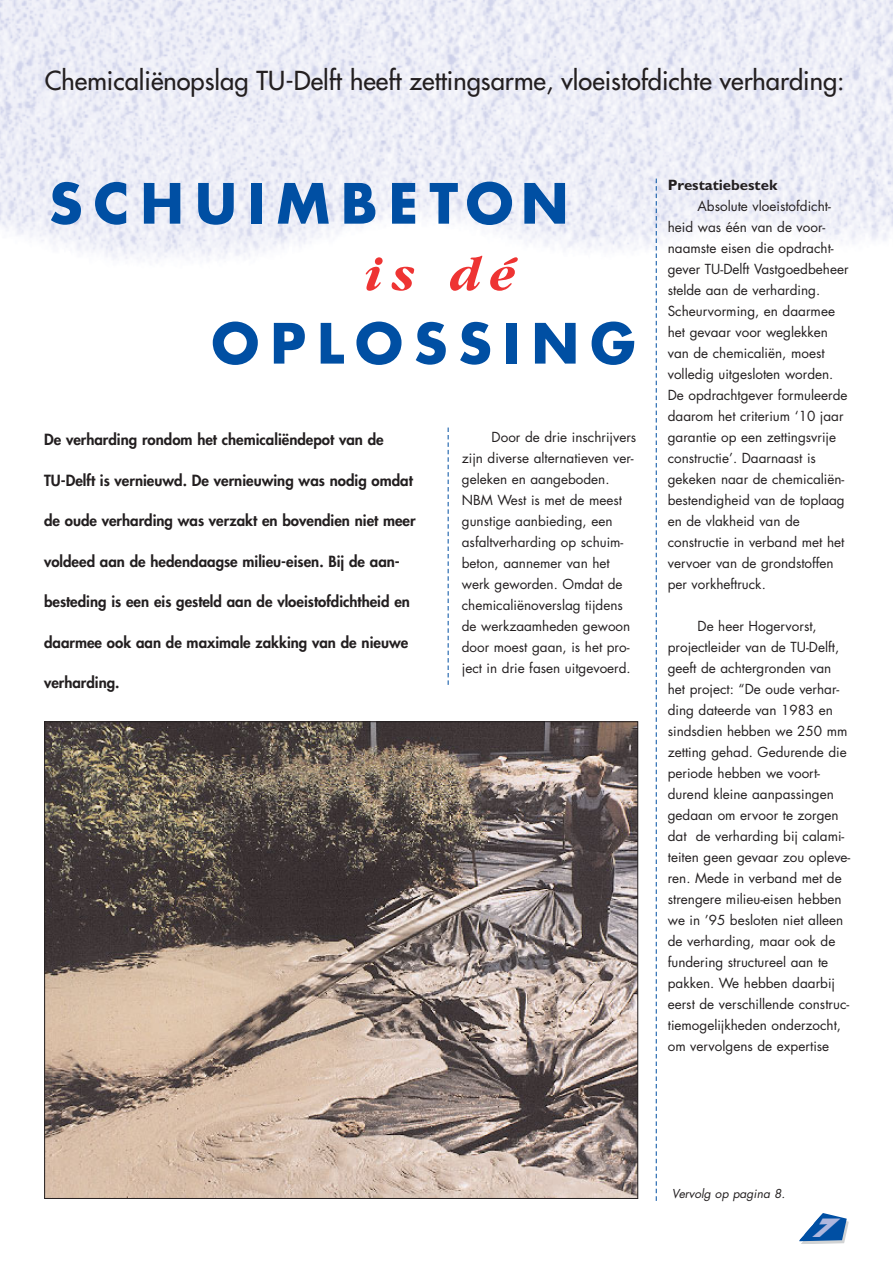
<style>
.page{position:relative;width:893px;height:1263px;background:#fff}
.page>*{position:absolute;margin:0;border:0;box-sizing:border-box;transform-origin:0 0}
.t1{font:700 54px "Futura";letter-spacing:.205em;color:#004fa3}
.t2{font:italic 700 51px "Garamond";color:#ee3433}
.t3{font:25.5px "Futura";color:#231f20}
.t4{font:italic 800 24.45px "Futura";color:#afb7dd}
.t5{font:800 15px "Futura";color:#231f20}
.t6{font:700 15px "Gill Sans";color:#231f20}
.t7{font:13.5px/21px "Futura";color:#231f20}
.t8{font:italic 12px "Futura";color:#231f20}
</style>
<div class="page">
<img style="left:0;top:0;width:892px;height:269px">
<svg style="left:656px;top:179px;width:1px;height:1022px"></svg>
<svg style="left:448px;top:428px;width:1px;height:257px"></svg>
<img style="left:46px;top:723px;width:590px;height:474px">
<svg style="left:799px;top:1213px;width:49px;height:31px"></svg>
<h3 class="t3" style="left:45px;top:68px;width:801px">Chemicaliënopslag TU-Delft heeft zettingsarme, vloeistofdichte verharding:</h3>
<h1 class="t1" style="left:49px;top:179px;width:520px">SCHUIMBETON</h1>
<h2 class="t2" style="left:368px;top:256px;width:152px">is dé</h2>
<h1 class="t1" style="left:211px;top:319px;width:426px">OPLOSSING</h1>
<p class="t5" style="left:44px;top:433px;width:341px">De verharding rondom het chemicaliëndepot van de</p>
<p class="t5" style="left:44px;top:473px;width:370px">TU-Delft is vernieuwd. De vernieuwing was nodig omdat</p>
<p class="t5" style="left:44px;top:514px;width:373px">de oude verharding was verzakt en bovendien niet meer</p>
<p class="t5" style="left:44px;top:554px;width:357px">voldeed aan de hedendaagse milieu-eisen. Bij de aan-</p>
<p class="t5" style="left:44px;top:595px;width:367px">besteding is een eis gesteld aan de vloeistofdichtheid en</p>
<p class="t5" style="left:44px;top:635px;width:366px">daarmee ook aan de maximale zakking van de nieuwe</p>
<p class="t5" style="left:44px;top:676px;width:77px">verharding.</p>
<p class="t7" style="left:462px;top:428px;width:176px;text-indent:30px">Door de drie inschrijvers zijn diverse alternatieven ver&shy;geleken en aangeboden.<br>NBM West is met de meest gunstige aanbieding, een asfaltverharding op schuim&shy;beton, aannemer van het werk geworden. Omdat de chemicaliënoverslag tijdens de werkzaamheden gewoon door moest gaan, is het pro&shy;ject in drie fasen uitgevoerd.</p>
<p class="t6" style="left:667px;top:179px;width:111px">Prestatiebestek</p>
<p class="t7" style="left:667px;top:197px;width:182px;text-indent:30px">Absolute vloeistofdicht&shy;heid was één van de voor&shy;naamste eisen die opdracht&shy;gever TU-Delft Vastgoedbeheer stelde aan de verharding.<br>Scheurvorming, en daarmee het gevaar voor weglekken van de chemicaliën, moest volledig uitgesloten worden.<br>De opdrachtgever formuleerde daarom het criterium ‘10 jaar garantie op een zettingsvrije constructie’. Daarnaast is gekeken naar de chemicaliën&shy;bestendigheid van de toplaag en de vlakheid van de constructie in verband met het vervoer van de grondstoffen per vorkheftruck.</p>
<p class="t7" style="left:667px;top:617px;width:184px;text-indent:30px">De heer Hogervorst, projectleider van de TU-Delft, geeft de achtergronden van het project: “De oude verhar&shy;ding dateerde van 1983 en sindsdien hebben we 250 mm zetting gehad. Gedurende die periode hebben we voort&shy;durend kleine aanpassingen gedaan om ervoor te zorgen dat de verharding bij calami&shy;teiten geen gevaar zou opleve&shy;ren. Mede in verband met de strengere milieu-eisen hebben we in ’95 besloten niet alleen de verharding, maar ook de fundering structureel aan te pakken. We hebben daarbij eerst de verschillende construc&shy;tiemogelijkheden onderzocht, om vervolgens de expertise</p>
<p class="t8" style="left:671px;top:1188px;width:115px">Vervolg op pagina 8.</p>
<h3 class="t4" style="left:810px;top:1217px;width:34px">7</h3>
</div>
